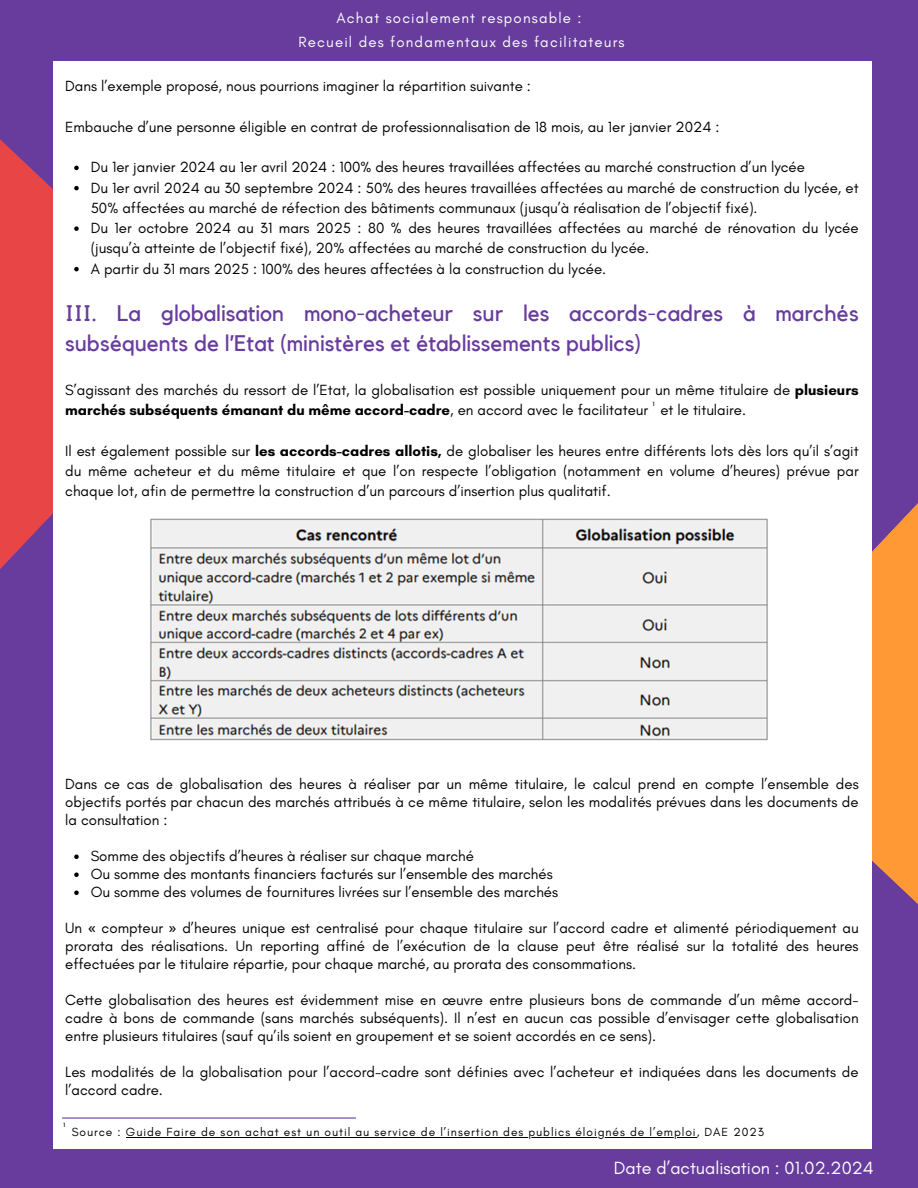
<style>
.page{position:relative;width:918px;height:1188px;background:#673c9d}
.page>*{position:absolute;margin:0;border:0;box-sizing:border-box;transform-origin:0 0}
.t1{font:22.5px/30.3px "Kollektif";color:#673c9d}
.t2{font:18px "Glacial Indifference";color:#fff}
.t3{font:15px/18px "Glacial Indifference";color:#000}
.t4{font:15px/23.7px "Glacial Indifference";letter-spacing:.08em;color:#fff;text-align:center}
.t5{font:12px "Glacial Indifference";letter-spacing:.08em;color:#000}
.t6{font:6px "Kollektif";color:#000}
.s1{font-weight:700}
.s2{font-family:"Noto Sans"}
</style>
<div class="page">
<svg style="left:872px;top:503px;width:46px;height:401px;background:#ed8e41"></svg>
<svg style="left:0;top:139px;width:53px;height:430px;background:#d84450"></svg>
<div style="left:53px;top:61px;width:819px;height:1088px;background:#fff"></div>
<img style="left:150px;top:518px;width:618px;height:223px">
<svg style="left:74px;top:166px;width:5px;height:4px"></svg>
<svg style="left:74px;top:186px;width:5px;height:4px"></svg>
<svg style="left:74px;top:226px;width:5px;height:5px"></svg>
<svg style="left:74px;top:267px;width:5px;height:4px"></svg>
<svg style="left:74px;top:855px;width:5px;height:4px"></svg>
<svg style="left:74px;top:873px;width:5px;height:4px"></svg>
<svg style="left:74px;top:891px;width:5px;height:4px"></svg>
<hr style="left:62px;top:1117px;width:294px;height:2px;background:#673c9d">
<hr style="left:126px;top:1137px;width:571px;height:1px;background:#000">
<h2 class="t4" style="left:299px;top:6px;width:328px">Achat socialement responsable :<br>Recueil des fondamentaux des facilitateurs</h2>
<p class="t3" style="left:65px;top:77px;width:467px">Dans l’exemple proposé, nous pourrions imaginer la répartition suivante :</p>
<h3 class="t3" style="left:65px;top:118px;width:656px">Embauche d’une personne éligible en contrat de professionnalisation de 18 mois, au 1er janvier 2024 :</h3>
<h3 class="t3" style="left:91px;top:158px;width:716px">Du 1er janvier 2024 au 1er avril 2024 : 100% des heures travaillées affectées au marché construction d’un lycée</h3>
<p class="t3" style="left:91px;top:177px;width:769px;line-height:20.2px">Du 1er avril 2024 au 30 septembre 2024 : 50% des heures travaillées affectées au marché de construction du lycée, et<br>50% affectées au marché de réfection des bâtiments communaux (jusqu’à réalisation de l’objectif fixé).</p>
<p class="t3" style="left:91px;top:218px;width:769px;line-height:20.2px">Du 1er octobre 2024 au 31 mars 2025 : 80 % des heures travaillées affectées au marché de rénovation du lycée (jusqu’à atteinte de l’objectif fixé), 20% affectées au marché de construction du lycée.</p>
<p class="t3" style="left:91px;top:259px;width:517px">A partir du 31 mars 2025 : 100% des heures affectées à la construction du lycée.</p>
<p class="t1" style="left:65px;top:299px;width:795px">III. La globalisation mono-acheteur sur les accords-cadres à marchés subséquents de l’Etat (ministères et établissements publics)</p>
<h1 class="t3" style="left:65px;top:380px;width:795px;line-height:20.2px">S’agissant des marchés du ressort de l’Etat, la globalisation est possible uniquement pour un même titulaire de <span class="s1">plusieurs marchés subséquents émanant du même accord-cadre</span>, en accord avec le facilitateur et le titulaire.</h1>
<h3 class="t3" style="left:65px;top:441px;width:795px;line-height:20.2px;text-align:justify">Il est également possible sur <span class="s1">les accords-cadres allotis,</span> de globaliser les heures entre différents lots dès lors qu’il s’agit du même acheteur et du même titulaire et que l’on respecte l’obligation (notamment en volume d’heures) prévue par chaque lot, afin de permettre la construction d’un parcours d’insertion plus qualitatif.</h3>
<p class="t6" style="left:653px;top:401px;width:3px">1</p>
<p class="t3" style="left:65px;top:775px;width:795px;text-align:justify">Dans ce cas de globalisation des heures à réaliser par un même titulaire, le calcul prend en compte l’ensemble des objectifs portés par chacun des marchés attribués à ce même titulaire, selon les modalités prévues dans les documents de la consultation :</p>
<p class="t3" style="left:91px;top:847px;width:385px">Somme des objectifs d’heures à réaliser sur chaque marché</p>
<h3 class="t3" style="left:91px;top:865px;width:464px">Ou somme des montants financiers facturés sur l’ensemble des marchés</h3>
<p class="t3" style="left:91px;top:883px;width:469px">Ou somme des volumes de fournitures livrées sur l’ensemble des marchés</p>
<p class="t3" style="left:65px;top:919px;width:795px;text-align:justify">Un <span class="s2">«</span> compteur <span class="s2">»</span> d’heures unique est centralisé pour chaque titulaire sur l’accord cadre et alimenté périodiquement au prorata des réalisations. Un reporting affiné de l’exécution de la clause peut être réalisé sur la totalité des heures effectuées par le titulaire répartie, pour chaque marché, au prorata des consommations.</p>
<p class="t3" style="left:65px;top:991px;width:795px;text-align:justify">Cette globalisation des heures est évidemment mise en œuvre entre plusieurs bons de commande d’un même accord&shy;cadre à bons de commande (sans marchés subséquents). Il n’est en aucun cas possible d’envisager cette globalisation entre plusieurs titulaires (sauf qu’ils soient en groupement et se soient accordés en ce sens).</p>
<h3 class="t3" style="left:65px;top:1063px;width:795px">Les modalités de la globalisation pour l’accord-cadre sont définies avec l’acheteur et indiquées dans les documents de l’accord cadre.</h3>
<h3 class="t6" style="left:64px;top:1122px;width:3px">1</h3>
<h3 class="t5" style="left:72px;top:1125px;width:694px">Source : Guide Faire de son achat est un outil au service de l’insertion des publics éloignés de l’emploi, DAE 2023</h3>
<p class="t2" style="left:614px;top:1156px;width:261px">Date d’actualisation : 01.02.2024</p>
</div>
